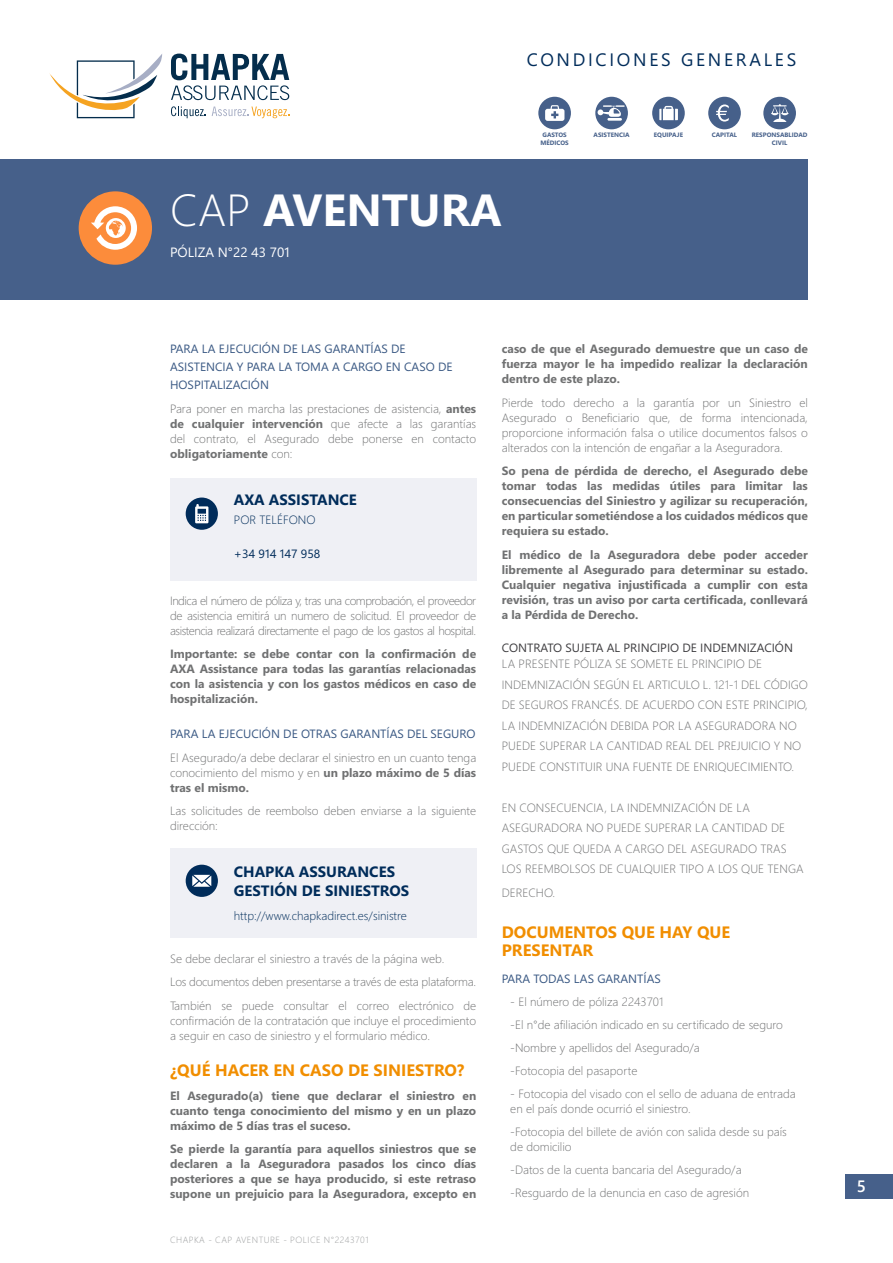
<style>
.page{position:relative;width:893px;height:1263px;background:#fff}
.page>*{position:absolute;margin:0;border:0;box-sizing:border-box;transform-origin:0 0}
.t1{font:700 45px "Segoe WP";color:#fff}
.t2{font:18px "Segoe WP";letter-spacing:.15em;color:#002c5a}
.t3{font:700 16.5px/18px "Segoe WP";color:#f18e00}
.t4{font:600 16.5px "Segoe WP";color:#fff}
.t5{font:700 15px/19.2px "Segoe WP";color:#002c5a}
.t6{font:13.5px "Segoe WP";color:#fff}
.t7{font:300 12px/15px "Segoe WP";color:#707172}
.t8{font:700 12px/15px "Segoe WP";color:#707172;text-align:justify}
.t9{font:12px/18px "Segoe WP";color:#395883}
.t10{font:300 12px "Segoe WP";color:#002c5a}
.t11{font:12px "Segoe WP";color:#3e3d40}
.t12{font:12px "Segoe WP";color:#002c5a}
.t13{font:300 9px "Segoe WP";letter-spacing:.05em;color:#9c9e9f}
.t14{font:700 6.3px/7.6px "Segoe WP";color:#46608a;text-align:center}
.s1{font-weight:300}
.s2{font-weight:700}
</style>
<div class="page">
<div style="left:0;top:160px;width:808px;height:140px;background:#46608a"></div>
<div style="left:595px;top:97px;width:33px;height:32px;background:#46608a;border-radius:50%"></div>
<svg style="left:598px;top:105px;width:27px;height:16px"></svg>
<div style="left:652px;top:97px;width:33px;height:32px;background:#46608a;border-radius:50%"></div>
<svg style="left:659px;top:106px;width:19px;height:14px"></svg>
<div style="left:708px;top:97px;width:33px;height:32px;background:#46608a;border-radius:50%"></div>
<svg style="left:716px;top:104px;width:13px;height:18px"></svg>
<div style="left:538px;top:97px;width:33px;height:32px;background:#46608a;border-radius:50%"></div>
<svg style="left:545px;top:105px;width:19px;height:16px"></svg>
<div style="left:170px;top:478px;width:306px;height:102px;background:#eff0f5"></div>
<div style="left:845px;top:1174px;width:48px;height:25px;background:#46608a"></div>
<div style="left:763px;top:97px;width:33px;height:32px;background:#46608a;border-radius:50%"></div>
<svg style="left:771px;top:104px;width:18px;height:18px"></svg>
<div style="left:79px;top:191px;width:73px;height:74px;background:#fc8c3b;border-radius:50%"></div>
<svg style="left:91px;top:206px;width:46px;height:44px"></svg>
<div style="left:170px;top:848px;width:306px;height:90px;background:#eff0f5"></div>
<svg style="left:49px;top:54px;width:113px;height:64px"></svg>
<svg style="left:171px;top:106px;width:35px;height:12px"></svg>
<svg style="left:212px;top:107px;width:77px;height:11px"></svg>
<svg style="left:171px;top:54px;width:118px;height:46px"></svg>
<h2 class="t2" style="left:527px;top:48px;width:271px">CONDICIONES GENERALES</h2>
<h1 class="t1" style="left:170px;top:178px;width:333px"><span class="s1">CAP</span> AVENTURA</h1>
<p class="t6" style="left:170px;top:243px;width:121px">PÓLIZA N°22 43 701</p>
<p class="t14" style="left:540px;top:131px;width:30px">GASTOS<br>MÉDICOS</p>
<p class="t14" style="left:594px;top:131px;width:37px">ASISTENCIA</p>
<p class="t14" style="left:654px;top:131px;width:31px">EQUIPAJE</p>
<p class="t14" style="left:712px;top:131px;width:27px">CAPITAL</p>
<p class="t14" style="left:752px;top:131px;width:57px">RESPONSABLIDAD<br>CIVIL</p>
<p class="t9" style="left:170px;top:339px;width:284px">PARA LA EJECUCIÓN DE LAS GARANTÍAS DE<br>ASISTENCIA Y PARA LA TOMA A CARGO EN CASO DE<br>HOSPITALIZACIÓN</p>
<p class="t7" style="left:170px;top:400px;width:308px;text-align:justify">Para poner en marcha las prestaciones de asistencia, <span class="s2">antes de cualquier intervención</span> que afecte a las garantías del contrato, el Asegurado debe ponerse en contacto <span class="s2">obligatoriamente</span> con:</p>
<p class="t5" style="left:234px;top:489px;width:125px">AXA ASSISTANCE</p>
<p class="t10" style="left:234px;top:511px;width:83px">POR TELÉFONO</p>
<p class="t12" style="left:234px;top:545px;width:88px">+34 914 147 958</p>
<p class="t7" style="left:170px;top:592px;width:308px;text-align:justify">Indica el número de póliza y, tras una comprobación, el proveedor de asistencia emitirá un numero de solicitud. El proveedor de asistencia realizará directamente el pago de los gastos al hospital.</p>
<p class="t8" style="left:170px;top:646px;width:308px">Importante: se debe contar con la confirmación de AXA Assistance para todas las garantías relacionadas con la asistencia y con los gastos médicos en caso de hospitalización.</p>
<p class="t9" style="left:170px;top:724px;width:307px">PARA LA EJECUCIÓN DE OTRAS GARANTÍAS DEL SEGURO</p>
<p class="t7" style="left:170px;top:749px;width:308px;text-align:justify">El Asegurado/a debe declarar el siniestro en un cuanto tenga conocimiento del mismo y en <span class="s2">un plazo máximo de 5 días tras el mismo.</span></p>
<p class="t7" style="left:170px;top:803px;width:308px">Las solicitudes de reembolso deben enviarse a la siguiente dirección:</p>
<p class="t5" style="left:234px;top:861px;width:177px">CHAPKA ASSURANCES<br>GESTIÓN DE SINIESTROS</p>
<p class="t10" style="left:234px;top:907px;width:175px">http://www.chapkadirect.es/sinistre</p>
<p class="t7" style="left:170px;top:946px;width:308px;line-height:23.5px">Se debe declarar el siniestro a través de la página web.<br>Los documentos deben presentarse a través de esta plataforma.<br>También se puede consultar el correo electrónico de</p>
<p class="t7" style="left:170px;top:1012px;width:308px">confirmación de la contratación que incluye el procedimiento a seguir en caso de siniestro y el formulario médico.</p>
<h3 class="t3" style="left:170px;top:1060px;width:296px">¿QUÉ HACER EN CASO DE SINIESTRO?</h3>
<p class="t8" style="left:170px;top:1087px;width:308px">El Asegurado(a) tiene que declarar el siniestro en cuanto tenga conocimiento del mismo y en un plazo máximo de 5 días tras el suceso.</p>
<p class="t8" style="left:170px;top:1140px;width:308px">Se pierde la garantía para aquellos siniestros que se declaren a la Aseguradora pasados los cinco días posteriores a que se haya producido, si este retraso supone un prejuicio para la Aseguradora, excepto en</p>
<p class="t13" style="left:170px;top:1233px;width:200px">CHAPKA - CAP AVENTURE - POLICE N°2243701</p>
<p class="t8" style="left:502px;top:341px;width:308px">caso de que el Asegurado demuestre que un caso de fuerza mayor le ha impedido realizar la declaración dentro de este plazo.</p>
<p class="t7" style="left:502px;top:394px;width:308px;text-align:justify">Pierde todo derecho a la garantía por un Siniestro el Asegurado o Beneficiario que, de forma intencionada, proporcione información falsa o utilice documentos falsos o alterados con la intención de engañar a la Aseguradora.</p>
<p class="t8" style="left:502px;top:463px;width:308px">So pena de pérdida de derecho, el Asegurado debe tomar todas las medidas útiles para limitar las consecuencias del Siniestro y agilizar su recuperación, en particular sometiéndose a los cuidados médicos que requiera su estado.</p>
<p class="t8" style="left:502px;top:546px;width:308px">El médico de la Aseguradora debe poder acceder libremente al Asegurado para determinar su estado.<br>Cualquier negativa injustificada a cumplir con esta revisión, tras un aviso por carta certificada, conllevará a la Pérdida de Derecho.</p>
<p class="t11" style="left:502px;top:639px;width:293px">CONTRATO SUJETA AL PRINCIPIO DE INDEMNIZACIÓN</p>
<p class="t7" style="left:502px;top:653px;width:308px;line-height:20.5px">LA PRESENTE PÓLIZA SE SOMETE EL PRINCIPIO DE INDEMNIZACIÓN SEGÚN EL ARTICULO L. 121-1 DEL CÓDIGO DE SEGUROS FRANCÉS. DE ACUERDO CON ESTE PRINCIPIO, LA INDEMNIZACIÓN DEBIDA POR LA ASEGURADORA NO PUEDE SUPERAR LA CANTIDAD REAL DEL PREJUICIO Y NO PUEDE CONSTITUIR UNA FUENTE DE ENRIQUECIMIENTO.</p>
<p class="t7" style="left:502px;top:797px;width:303px;line-height:20.5px">EN CONSECUENCIA, LA INDEMNIZACIÓN DE LA ASEGURADORA NO PUEDE SUPERAR LA CANTIDAD DE GASTOS QUE QUEDA A CARGO DEL ASEGURADO TRAS LOS REEMBOLSOS DE CUALQUIER TIPO A LOS QUE TENGA</p>
<p class="t7" style="left:502px;top:884px;width:55px">DERECHO.</p>
<h3 class="t3" style="left:502px;top:922px;width:230px">DOCUMENTOS QUE HAY QUE<br>PRESENTAR</h3>
<p class="t9" style="left:502px;top:969px;width:161px">PARA TODAS LAS GARANTÍAS</p>
<p class="t7" style="left:510px;top:989px;width:274px;line-height:23.1px">- El número de póliza 2243701<br>-El n°de afiliación indicado en su certificado de seguro -Nombre y apellidos del Asegurado/a<br>-Fotocopia del pasaporte</p>
<p class="t7" style="left:510px;top:1086px;width:287px">- Fotocopia del visado con el sello de aduana de entrada en el país donde ocurrió el siniestro.</p>
<p class="t7" style="left:510px;top:1124px;width:278px">-Fotocopia del billete de avión con salida desde su país de domicilio</p>
<p class="t7" style="left:510px;top:1158px;width:240px;line-height:23.1px">-Datos de la cuenta bancaria del Asegurado/a -Resguardo de la denuncia en caso de agresión</p>
<h3 class="t4" style="left:857px;top:1175px;width:11px">5</h3>
</div>
